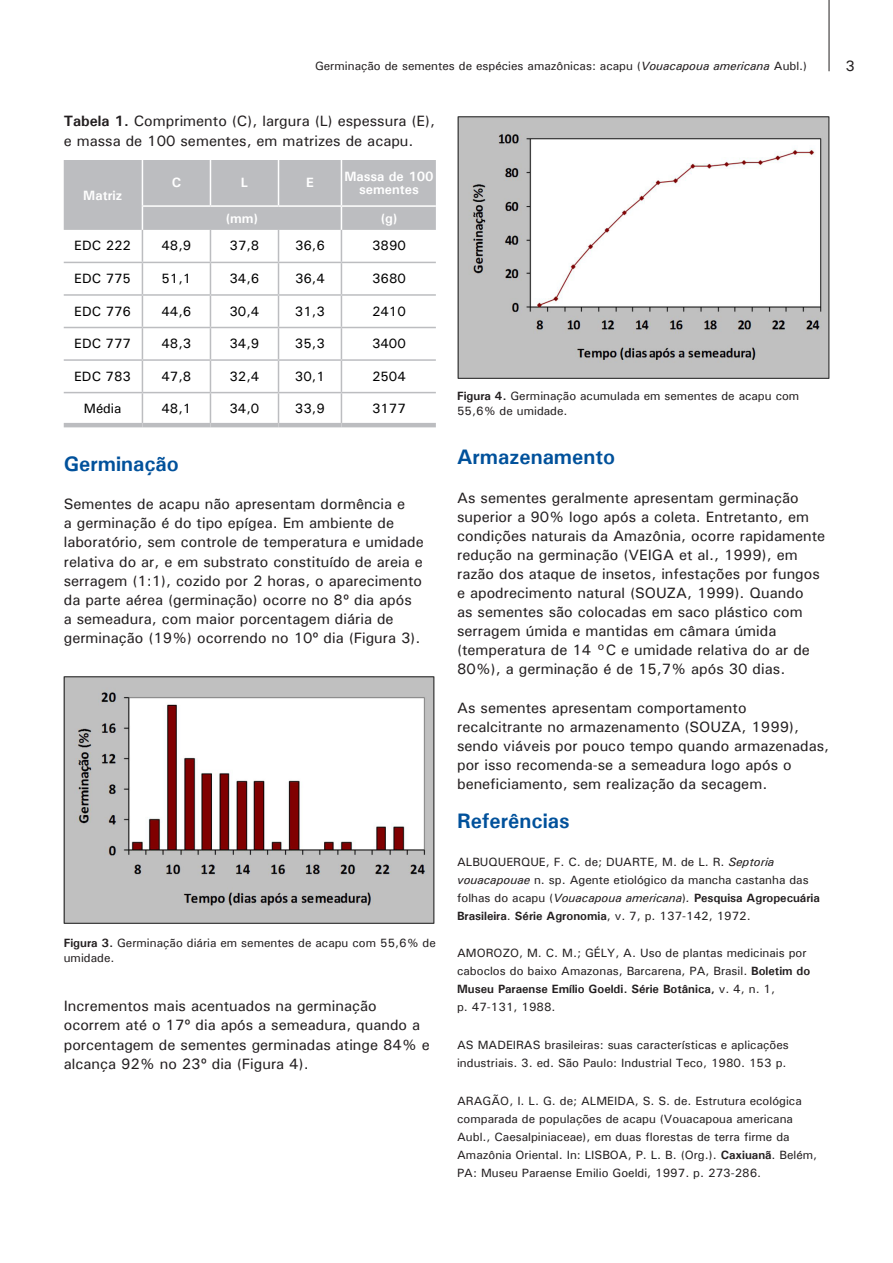
<style>
.page{position:relative;width:893px;height:1263px;background:#fff}
.page>*{position:absolute;margin:0;border:0;box-sizing:border-box;transform-origin:0 0}
.t1{font:700 21px "Univers";color:#01519b}
.t2{font:500 15px/19px "Univers";color:#231f20}
.t3{font:500 13.5px "Univers";color:#000}
.t4{font:700 13.5px/13.5px "Univers";color:#fff;text-align:center}
.t5{font:500 12px/18px "Univers";color:#231f20}
.s1{font-style:italic}
.s2{font-weight:700}
</style>
<div class="page">
<hr style="left:829px;top:0;width:1px;height:71px;background:#231f20">
<div style="left:64px;top:160px;width:372px;height:70px;background:#bcbdc0"></div>
<hr style="left:142px;top:230px;width:1px;height:32px;background:#bcbdc0">
<hr style="left:210px;top:230px;width:1px;height:32px;background:#bcbdc0">
<hr style="left:278px;top:230px;width:1px;height:32px;background:#bcbdc0">
<hr style="left:341px;top:230px;width:1px;height:32px;background:#bcbdc0">
<hr style="left:64px;top:262px;width:78px;height:1px;background:#bcbdc0">
<hr style="left:142px;top:262px;width:68px;height:1px;background:#bcbdc0">
<hr style="left:142px;top:263px;width:1px;height:31px;background:#bcbdc0">
<hr style="left:210px;top:262px;width:68px;height:1px;background:#bcbdc0">
<hr style="left:210px;top:263px;width:1px;height:31px;background:#bcbdc0">
<hr style="left:278px;top:262px;width:63px;height:1px;background:#bcbdc0">
<hr style="left:278px;top:263px;width:1px;height:31px;background:#bcbdc0">
<hr style="left:341px;top:262px;width:95px;height:1px;background:#bcbdc0">
<hr style="left:341px;top:263px;width:1px;height:31px;background:#bcbdc0">
<hr style="left:64px;top:294px;width:78px;height:2px;background:#bcbdc0">
<hr style="left:142px;top:294px;width:68px;height:2px;background:#bcbdc0">
<hr style="left:142px;top:296px;width:1px;height:31px;background:#bcbdc0">
<hr style="left:210px;top:294px;width:68px;height:2px;background:#bcbdc0">
<hr style="left:210px;top:296px;width:1px;height:31px;background:#bcbdc0">
<hr style="left:278px;top:294px;width:63px;height:2px;background:#bcbdc0">
<hr style="left:278px;top:296px;width:1px;height:31px;background:#bcbdc0">
<hr style="left:341px;top:294px;width:95px;height:2px;background:#bcbdc0">
<hr style="left:341px;top:296px;width:1px;height:31px;background:#bcbdc0">
<hr style="left:64px;top:327px;width:78px;height:1px;background:#bcbdc0">
<hr style="left:142px;top:327px;width:68px;height:1px;background:#bcbdc0">
<hr style="left:142px;top:328px;width:1px;height:31px;background:#bcbdc0">
<hr style="left:210px;top:327px;width:68px;height:1px;background:#bcbdc0">
<hr style="left:210px;top:328px;width:1px;height:31px;background:#bcbdc0">
<hr style="left:278px;top:327px;width:63px;height:1px;background:#bcbdc0">
<hr style="left:278px;top:328px;width:1px;height:31px;background:#bcbdc0">
<hr style="left:341px;top:327px;width:95px;height:1px;background:#bcbdc0">
<hr style="left:341px;top:328px;width:1px;height:31px;background:#bcbdc0">
<hr style="left:64px;top:359px;width:78px;height:2px;background:#bcbdc0">
<hr style="left:142px;top:359px;width:68px;height:2px;background:#bcbdc0">
<hr style="left:142px;top:361px;width:1px;height:31px;background:#bcbdc0">
<hr style="left:210px;top:359px;width:68px;height:2px;background:#bcbdc0">
<hr style="left:210px;top:361px;width:1px;height:31px;background:#bcbdc0">
<hr style="left:278px;top:359px;width:63px;height:2px;background:#bcbdc0">
<hr style="left:278px;top:361px;width:1px;height:31px;background:#bcbdc0">
<hr style="left:341px;top:359px;width:95px;height:2px;background:#bcbdc0">
<hr style="left:341px;top:361px;width:1px;height:31px;background:#bcbdc0">
<hr style="left:64px;top:392px;width:78px;height:1px;background:#bcbdc0">
<hr style="left:142px;top:392px;width:68px;height:1px;background:#bcbdc0">
<hr style="left:142px;top:393px;width:1px;height:30px;background:#bcbdc0">
<hr style="left:210px;top:392px;width:68px;height:1px;background:#bcbdc0">
<hr style="left:210px;top:393px;width:1px;height:30px;background:#bcbdc0">
<hr style="left:278px;top:392px;width:63px;height:1px;background:#bcbdc0">
<hr style="left:278px;top:393px;width:1px;height:30px;background:#bcbdc0">
<hr style="left:341px;top:392px;width:95px;height:1px;background:#bcbdc0">
<hr style="left:341px;top:393px;width:1px;height:30px;background:#bcbdc0">
<hr style="left:64px;top:423px;width:78px;height:4px;background:#bcbdc0">
<hr style="left:142px;top:423px;width:68px;height:4px;background:#bcbdc0">
<hr style="left:210px;top:423px;width:68px;height:4px;background:#bcbdc0">
<hr style="left:278px;top:423px;width:63px;height:4px;background:#bcbdc0">
<hr style="left:341px;top:423px;width:95px;height:4px;background:#bcbdc0">
<img style="left:457px;top:116px;width:372px;height:262px">
<img style="left:64px;top:677px;width:370px;height:246px">
<p class="t5" style="left:315px;top:57px;width:494px">Germinação de sementes de espécies amazônicas: acapu (<span class="s1">Vouacapoua americana</span> Aubl.)</p>
<p class="t2" style="left:845px;top:56px;width:11px">3</p>
<p class="t2" style="left:64px;top:111px;width:373px"><span class="s2">Tabela 1.</span> Comprimento (C), largura (L) espessura (E), e massa de 100 sementes, em matrizes de acapu.</p>
<p class="t4" style="left:83px;top:188px;width:40px">Matriz</p>
<p class="t4" style="left:172px;top:176px;width:11px">C</p>
<p class="t4" style="left:241px;top:176px;width:9px">L</p>
<p class="t4" style="left:306px;top:176px;width:9px">E</p>
<p class="t4" style="left:344px;top:169px;width:91px">Massa de 100 sementes</p>
<p class="t4" style="left:226px;top:211px;width:34px">(mm)</p>
<p class="t4" style="left:381px;top:211px;width:18px">(g)</p>
<p class="t3" style="left:74px;top:237px;width:58px">EDC 222</p>
<p class="t3" style="left:161px;top:237px;width:31px">48,9</p>
<p class="t3" style="left:230px;top:237px;width:31px">37,8</p>
<p class="t3" style="left:295px;top:237px;width:31px">36,6</p>
<p class="t3" style="left:372px;top:237px;width:35px">3890</p>
<p class="t3" style="left:74px;top:270px;width:58px">EDC 775</p>
<p class="t3" style="left:161px;top:270px;width:31px">51,1</p>
<p class="t3" style="left:230px;top:270px;width:31px">34,6</p>
<p class="t3" style="left:295px;top:270px;width:31px">36,4</p>
<p class="t3" style="left:372px;top:270px;width:35px">3680</p>
<p class="t3" style="left:74px;top:303px;width:58px">EDC 776</p>
<p class="t3" style="left:161px;top:303px;width:31px">44,6</p>
<p class="t3" style="left:229px;top:303px;width:31px">30,4</p>
<p class="t3" style="left:295px;top:303px;width:31px">31,3</p>
<p class="t3" style="left:372px;top:303px;width:35px">2410</p>
<p class="t3" style="left:74px;top:335px;width:58px">EDC 777</p>
<p class="t3" style="left:161px;top:335px;width:31px">48,3</p>
<p class="t3" style="left:229px;top:335px;width:31px">34,9</p>
<p class="t3" style="left:295px;top:335px;width:31px">35,3</p>
<p class="t3" style="left:372px;top:335px;width:35px">3400</p>
<p class="t3" style="left:74px;top:368px;width:58px">EDC 783</p>
<p class="t3" style="left:161px;top:368px;width:31px">47,8</p>
<p class="t3" style="left:229px;top:368px;width:31px">32,4</p>
<p class="t3" style="left:295px;top:368px;width:31px">30,1</p>
<p class="t3" style="left:372px;top:368px;width:35px">2504</p>
<p class="t3" style="left:84px;top:399px;width:39px">Média</p>
<p class="t3" style="left:161px;top:399px;width:31px">48,1</p>
<p class="t3" style="left:229px;top:399px;width:31px">34,0</p>
<p class="t3" style="left:295px;top:399px;width:31px">33,9</p>
<p class="t3" style="left:372px;top:399px;width:35px">3177</p>
<h1 class="t1" style="left:64px;top:450px;width:117px">Germinação</h1>
<p class="t2" style="left:64px;top:494px;width:362px">Sementes de acapu não apresentam dormência e<br>a germinação é do tipo epígea. Em ambiente de laboratório, sem controle de temperatura e umidade relativa do ar, e em substrato constituído de areia e serragem (1:1), cozido por 2 horas, o aparecimento da parte aérea (germinação) ocorre no 8º dia após<br>a semeadura, com maior porcentagem diária de germinação (19%) ocorrendo no 10º dia (Figura 3).</p>
<p class="t5" style="left:64px;top:935px;width:374px;line-height:15px"><span class="s2">Figura 3.</span> Germinação diária em sementes de acapu com 55,6% de umidade.</p>
<p class="t2" style="left:64px;top:996px;width:368px">Incrementos mais acentuados na germinação ocorrem até o 17º dia após a semeadura, quando a porcentagem de sementes germinadas atinge 84% e alcança 92% no 23º dia (Figura 4).</p>
<p class="t5" style="left:457px;top:388px;width:344px;line-height:15px"><span class="s2">Figura 4.</span> Germinação acumulada em sementes de acapu com<br>55,6% de umidade.</p>
<h1 class="t1" style="left:457px;top:444px;width:160px">Armazenamento</h1>
<p class="t2" style="left:457px;top:488px;width:370px">As sementes geralmente apresentam germinação superior a 90% logo após a coleta. Entretanto, em condições naturais da Amazônia, ocorre rapidamente redução na germinação (VEIGA et al., 1999), em razão dos ataque de insetos, infestações por fungos e apodrecimento natural (SOUZA, 1999). Quando<br>as sementes são colocadas em saco plástico com serragem úmida e mantidas em câmara úmida (temperatura de 14 °C e umidade relativa do ar de 80%), a germinação é de 15,7% após 30 dias.</p>
<p class="t2" style="left:457px;top:698px;width:374px">As sementes apresentam comportamento recalcitrante no armazenamento (SOUZA, 1999), sendo viáveis por pouco tempo quando armazenadas, por isso recomenda-se a semeadura logo após o beneficiamento, sem realização da secagem.</p>
<h1 class="t1" style="left:457px;top:808px;width:114px">Referências</h1>
<p class="t5" style="left:457px;top:852px;width:364px">ALBUQUERQUE, F. C. de; DUARTE, M. de L. R. <span class="s1">Septoria vouacapouae</span> n. sp. Agente etiológico da mancha castanha das folhas do acapu (<span class="s1">Vouacapoua americana</span>)<span class="s1">.</span> <span class="s2">Pesquisa Agropecuária Brasileira</span>. <span class="s2">Série Agronomia</span>, v. 7, p. 137-142, 1972.</p>
<p class="t5" style="left:457px;top:944px;width:355px">AMOROZO, M. C. M.; GÉLY, A. Uso de plantas medicinais por caboclos do baixo Amazonas, Barcarena, PA, Brasil. <span class="s2">Boletim do Museu Paraense Emílio Goeldi. Série Botânica,</span> v. 4, n. 1,<br>p. 47-131, 1988.</p>
<p class="t5" style="left:457px;top:1036px;width:333px">AS MADEIRAS brasileiras: suas características e aplicações industriais. 3. ed. São Paulo: Industrial Teco, 1980. 153 p.</p>
<p class="t5" style="left:457px;top:1091px;width:362px">ARAGÃO, I. L. G. de; ALMEIDA, S. S. de. Estrutura ecológica comparada de populações de acapu (Vouacapoua americana Aubl., Caesalpiniaceae), em duas florestas de terra firme da Amazônia Oriental. In: LISBOA, P. L. B. (Org.). <span class="s2">Caxiuanã</span>. Belém, PA: Museu Paraense Emilio Goeldi, 1997. p. 273-286.</p>
</div>
